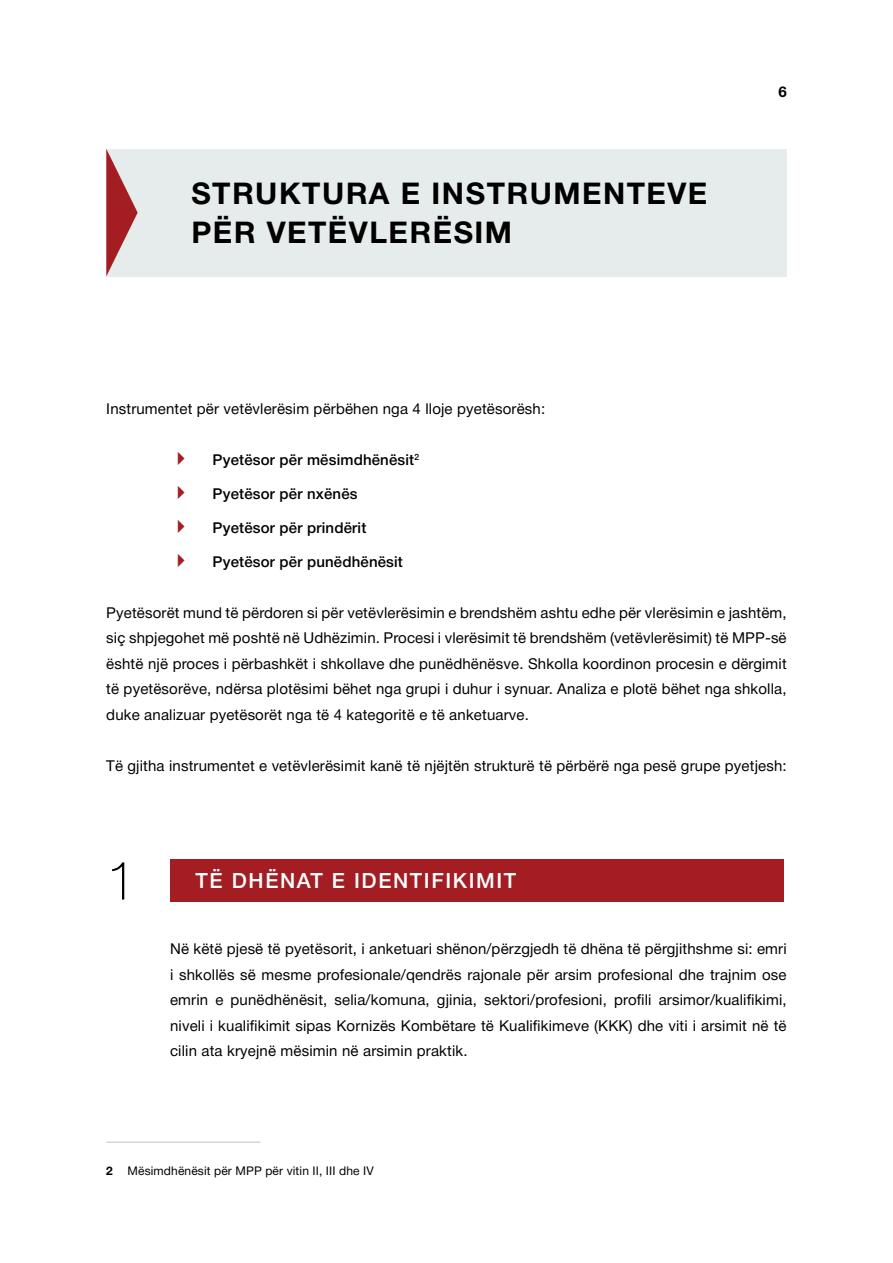
<style>
.page{position:relative;width:893px;height:1263px;background:#fff}
.page>*{position:absolute;margin:0;border:0;box-sizing:border-box;transform-origin:0 0}
.Intro_Title_Numbers{font:100 54px "Helvetica Neue";color:#000}
.Header_20{font:700 30px/39px "Helvetica Neue";letter-spacing:.05em;color:#000}
.Intro_Titles{font:500 21px "Helvetica Neue";letter-spacing:.075em;color:#fff}
.Body_Text{font:15px/25.5px "Helvetica Neue";letter-spacing:.01em;color:#000;text-align:justify}
.Intro_Body_Text{font:15px/25.5px "Helvetica Neue";letter-spacing:.01em;color:#000;text-align:justify}
.t1{font:500 15px "Helvetica Neue";letter-spacing:.01em;color:#000}
.t2{font:700 15px "Helvetica Neue";color:#000}
.Footnotes{font:12px "Helvetica Neue";letter-spacing:.01em;color:#000}
.Footnote_number{font:700 12px "Helvetica Neue";color:#000}
</style>
<div class="page">
<div style="left:106px;top:149px;width:681px;height:127px;background:#e6ebeb"></div>
<hr style="left:106px;top:1141px;width:154px;height:2px;background:#cdd7d7">
<svg style="left:106px;top:149px;width:32px;height:127px"></svg>
<div style="left:170px;top:859px;width:613px;height:42px;background:#a31d23"></div>
<p class="Header_20" style="left:191px;top:174px;width:518px">STRUKTURA E INSTRUMENTEVE<br>PËR VETËVLERËSIM</p>
<p class="t2" style="left:778px;top:80px;width:10px">6</p>
<p class="Body_Text" style="left:106px;top:396px;width:440px">Instrumentet për vetëvlerësim përbëhen nga 4 lloje pyetësorësh:</p>
<p class="t1" style="left:213px;top:447px;width:208px">Pyetësor për mësimdhënësit<sup>2</sup></p>
<p class="t1" style="left:213px;top:481px;width:146px">Pyetësor për nxënës</p>
<p class="t1" style="left:213px;top:515px;width:155px">Pyetësor për prindërit</p>
<p class="t1" style="left:213px;top:549px;width:192px">Pyetësor për punëdhënësit</p>
<p class="Body_Text" style="left:106px;top:600px;width:682px">Pyetësorët mund të përdoren si për vetëvlerësimin e brendshëm ashtu edhe për vlerësimin e jashtëm, siç shpjegohet më poshtë në Udhëzimin. Procesi i vlerësimit të brendshëm (vetëvlerësimit) të MPP-së është një proces i përbashkët i shkollave dhe punëdhënësve. Shkolla koordinon procesin e dërgimit të pyetësorëve, ndërsa plotësimi bëhet nga grupi i duhur i synuar. Analiza e plotë bëhet nga shkolla, duke analizuar pyetësorët nga të 4 kategoritë e të anketuarve.</p>
<p class="Body_Text" style="left:106px;top:753px;width:682px">Të gjitha instrumentet e vetëvlerësimit kanë të njëjtën strukturë të përbërë nga pesë grupe pyetjesh:</p>
<p class="Intro_Title_Numbers" style="left:106px;top:839px;width:32px">1</p>
<p class="Intro_Titles" style="left:196px;top:863px;width:322px">TË DHËNAT E IDENTIFIKIMIT</p>
<p class="Intro_Body_Text" style="left:170px;top:937px;width:618px">Në këtë pjesë të pyetësorit, i anketuari shënon/përzgjedh të dhëna të përgjithshme si: emri i shkollës së mesme profesionale/qendrës rajonale për arsim profesional dhe trajnim ose emrin e punëdhënësit, selia/komuna, gjinia, sektori/profesioni, profili arsimor/kualifikimi, niveli i kualifikimit sipas Kornizës Kombëtare të Kualifikimeve (KKK) dhe viti i arsimit në të cilin ata kryejnë mësimin në arsimin praktik.</p>
<p class="Footnote_number" style="left:106px;top:1161px;width:8px">2</p>
<p class="Footnotes" style="left:128px;top:1162px;width:248px">Mësimdhënësit për MPP për vitin II, III dhe IV</p>
</div>
